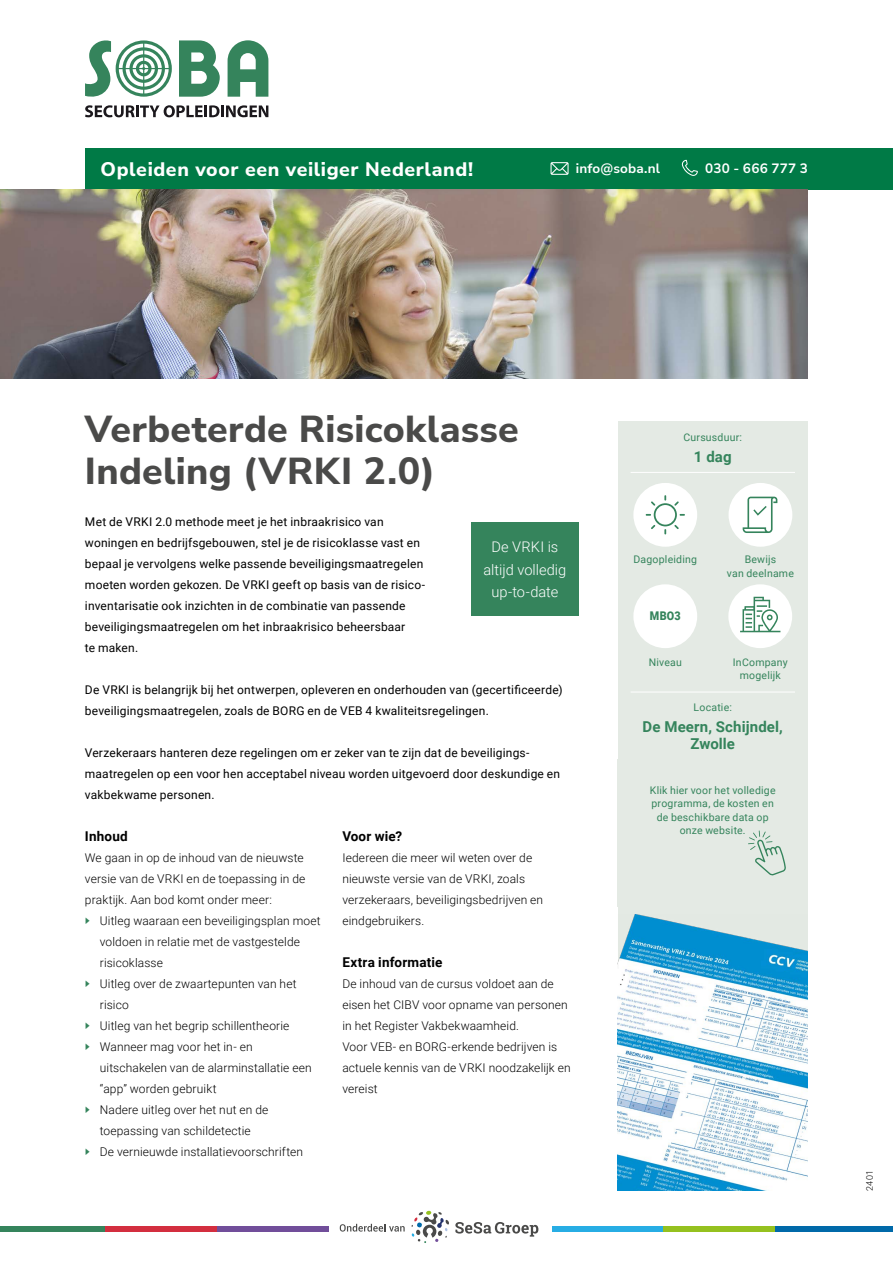
<style>
.page{position:relative;width:893px;height:1263px;background:#fff}
.page>*{position:absolute;margin:0;border:0;box-sizing:border-box;transform-origin:0 0}
.opleidingsnaam{font:800 37.5px/42px "Nunito Sans";letter-spacing:.005em;color:#4a4a49}
.t1{font:800 19.5px "Nunito Sans";letter-spacing:.03em;color:#fff}
.sidebar_tekstjes_groot{font:700 15px/16.5px "Roboto";letter-spacing:.01em;color:#35845c;text-align:center}
.intro{font:300 14.7px/22.5px "Roboto";color:#fff;text-align:center}
.TK2{font:700 13.5px "Roboto";letter-spacing:.015em;color:#000}
.t2{font:700 13.5px "Nunito Sans";letter-spacing:.01em;color:#fff}
.platte_tekst{font:300 12px/21px "Roboto";letter-spacing:.01em;color:#000}
.opleiding_intro{font:12px/21px "Roboto";letter-spacing:.015em;color:#000}
.t3{font:900 12px "Roboto";color:#35845c;scale:.9 1}
.sidebar_tekstjes_klein{font:10.5px/13.5px "Roboto";letter-spacing:.02em;color:#35845c;text-align:center}
.intro-2{font:10.5px/13.5px "Roboto";letter-spacing:.02em;color:#35845c;text-align:center}
.t4{font:300 9px "Roboto";color:#000}
</style>
<div class="page">
<div style="left:775px;top:1226px;width:118px;height:5px;background:#0069a9"></div>
<div style="left:0;top:1226px;width:105px;height:5px;background:#35845c"></div>
<div style="left:105px;top:1226px;width:112px;height:5px;background:#d32e3f"></div>
<div style="left:217px;top:1226px;width:111px;height:5px;background:#714e9a"></div>
<div style="left:552px;top:1226px;width:111px;height:5px;background:#27ade4"></div>
<div style="left:663px;top:1226px;width:112px;height:5px;background:#95c11f"></div>
<svg style="left:340px;top:1224px;width:65px;height:7px"></svg>
<svg style="left:455px;top:1222px;width:83px;height:14px"></svg>
<svg style="left:411px;top:1210px;width:38px;height:33px"></svg>
<div style="left:85px;top:148px;width:808px;height:42px;background:#007a46"></div>
<svg style="left:550px;top:162px;width:19px;height:13px"></svg>
<svg style="left:682px;top:160px;width:16px;height:16px"></svg>
<svg style="left:85px;top:40px;width:183px;height:77px"></svg>
<img style="left:0;top:190px;width:808px;height:189px">
<div style="left:618px;top:421px;width:190px;height:770px;background:#e4eae4"></div>
<img style="left:618px;top:914px;width:190px;height:277px">
<hr style="left:631px;top:472px;width:164px;height:1px;background:#fff">
<hr style="left:631px;top:759px;width:164px;height:1px;background:#fff">
<hr style="left:631px;top:692px;width:164px;height:1px;background:#fff">
<div style="left:633px;top:584px;width:64px;height:64px;background:#fff;border-radius:50%"></div>
<div style="left:728px;top:584px;width:64px;height:64px;background:#fff;border-radius:50%"></div>
<svg style="left:740px;top:597px;width:40px;height:35px"></svg>
<div style="left:729px;top:483px;width:63px;height:64px;background:#fff;border-radius:50%"></div>
<svg style="left:743px;top:497px;width:34px;height:36px"></svg>
<div style="left:471px;top:523px;width:108px;height:93px;background:#35845c"></div>
<div style="left:633px;top:483px;width:64px;height:64px;background:#fff;border-radius:50%"></div>
<svg style="left:646px;top:495px;width:39px;height:39px"></svg>
<svg style="left:748px;top:830px;width:38px;height:46px"></svg>
<h2 class="t1" style="left:101px;top:155px;width:374px">Opleiden voor een veiliger Nederland!</h2>
<p class="t2" style="left:576px;top:158px;width:86px">info@soba.nl</p>
<p class="t2" style="left:705px;top:158px;width:104px">030 - 666 777 3</p>
<p class="opleidingsnaam" style="left:85px;top:406px;width:435px">Verbeterde Risicoklasse<br>Indeling (VRKI 2.0)</p>
<p class="opleiding_intro" style="left:85px;top:511px;width:342px">Met de VRKI 2.0 methode meet je het inbraakrisico van woningen en bedrijfsgebouwen, stel je de risicoklasse vast en bepaal je vervolgens welke passende beveiligingsmaatregelen moeten worden gekozen. De VRKI geeft op basis van de risico&shy;inventarisatie ook inzichten in de combinatie van passende beveiligingsmaatregelen om het inbraakrisico beheersbaar<br>te maken.</p>
<p class="opleiding_intro" style="left:85px;top:679px;width:479px">De VRKI is belangrijk bij het ontwerpen, opleveren en onderhouden van (gecertificeerde) beveiligingsmaatregelen, zoals de BORG en de VEB 4 kwaliteitsregelingen.</p>
<p class="opleiding_intro" style="left:85px;top:742px;width:477px">Verzekeraars hanteren deze regelingen om er zeker van te zijn dat de beveiligings&shy;maatregelen op een voor hen acceptabel niveau worden uitgevoerd door deskundige en vakbekwame personen.</p>
<p class="TK2" style="left:85px;top:827px;width:44px">Inhoud</p>
<p class="platte_tekst" style="left:85px;top:847px;width:222px">We gaan in op de inhoud van de nieuwste versie van de VRKI en de toepassing in de praktijk. Aan bod komt onder meer:</p>
<p class="platte_tekst" style="left:100px;top:910px;width:222px">Uitleg waaraan een beveiligingsplan moet voldoen in relatie met de vastgestelde risicoklasse</p>
<p class="platte_tekst" style="left:100px;top:973px;width:198px">Uitleg over de zwaartepunten van het risico</p>
<p class="platte_tekst" style="left:100px;top:1015px;width:191px">Uitleg van het begrip schillentheorie</p>
<p class="platte_tekst" style="left:100px;top:1036px;width:213px">Wanneer mag voor het in- en uitschakelen van de alarminstallatie een “app” worden gebruikt</p>
<p class="platte_tekst" style="left:100px;top:1099px;width:170px">Nadere uitleg over het nut en de toepassing van schildetectie</p>
<p class="platte_tekst" style="left:100px;top:1141px;width:205px">De vernieuwde installatievoorschriften</p>
<p class="intro" style="left:483px;top:535px;width:84px">De VRKI is altijd volledig up-to-date</p>
<p class="TK2" style="left:342px;top:827px;width:61px">Voor wie?</p>
<p class="platte_tekst" style="left:342px;top:847px;width:202px">Iedereen die meer wil weten over de nieuwste versie van de VRKI, zoals verzekeraars, beveiligingsbedrijven en eindgebruikers.</p>
<p class="TK2" style="left:342px;top:953px;width:101px">Extra informatie</p>
<p class="platte_tekst" style="left:342px;top:973px;width:227px">De inhoud van de cursus voldoet aan de eisen het CIBV voor opname van personen in het Register Vakbekwaamheid.</p>
<p class="platte_tekst" style="left:342px;top:1036px;width:230px">Voor VEB- en BORG-erkende bedrijven is actuele kennis van de VRKI noodzakelijk en vereist</p>
<p class="sidebar_tekstjes_klein" style="left:683px;top:430px;width:60px">Cursusduur:</p>
<p class="sidebar_tekstjes_groot" style="left:694px;top:448px;width:39px">1 dag</p>
<p class="sidebar_tekstjes_klein" style="left:634px;top:552px;width:65px">Dagopleiding</p>
<p class="t3" style="left:650px;top:608px;width:36px">MBO3</p>
<p class="sidebar_tekstjes_klein" style="left:727px;top:552px;width:68px">Bewijs<br>van deelname</p>
<p class="sidebar_tekstjes_klein" style="left:649px;top:655px;width:35px">Niveau</p>
<p class="sidebar_tekstjes_klein" style="left:733px;top:655px;width:56px">InCompany mogelijk</p>
<p class="sidebar_tekstjes_klein" style="left:694px;top:700px;width:40px">Locatie:</p>
<p class="sidebar_tekstjes_groot" style="left:643px;top:718px;width:142px">De Meern, Schijndel,<br>Zwolle</p>
<p class="intro-2" style="left:650px;top:783px;width:127px">Klik hier voor het volledige programma, de kosten en de beschikbare data op onze website.</p>
<p class="sidebar_tekstjes_klein" style="left:632px;top:787px;width:162px">de kosten en de beschikbare data op onze website:</p>
<p class="t4" style="left:863px;top:1191px;width:22px;rotate:-90deg">2401</p>
</div>
